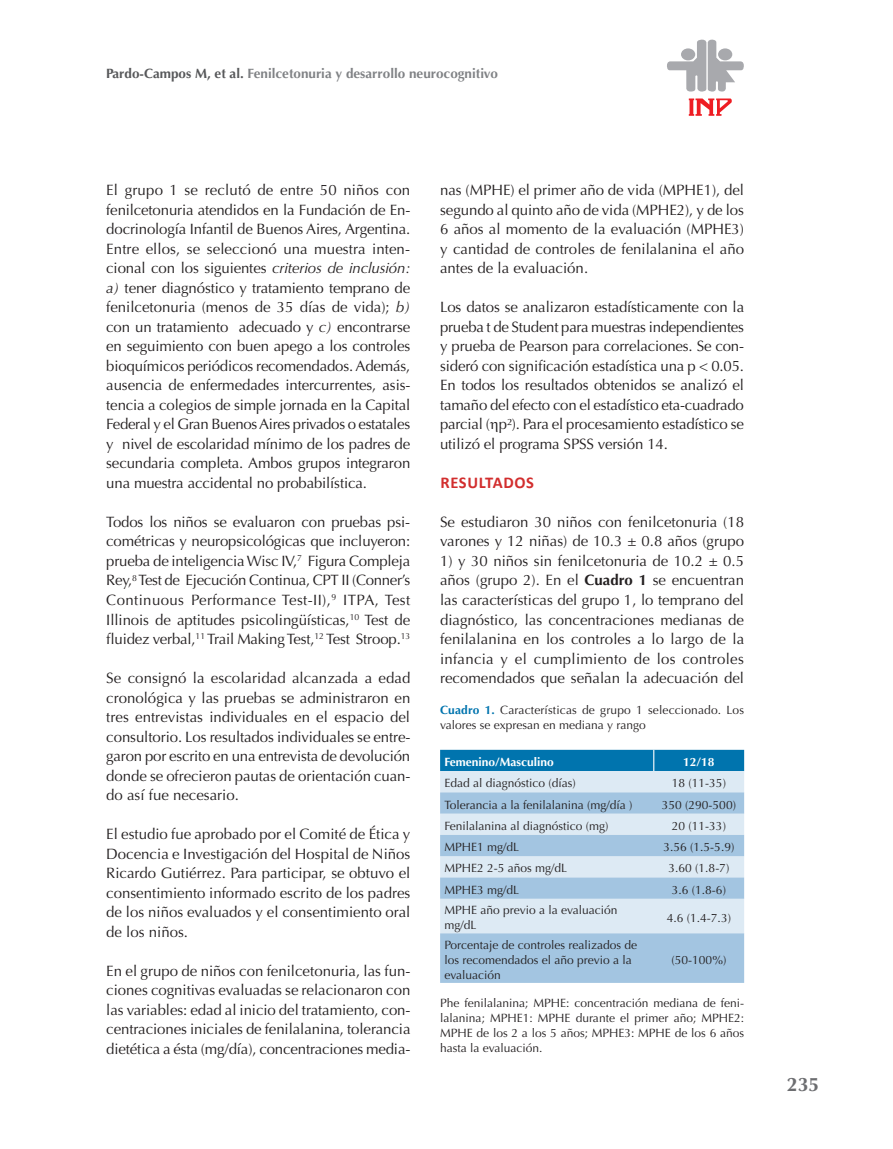
<style>
.page{position:relative;width:893px;height:1149px;background:#fff}
.page>*{position:absolute;margin:0;border:0;box-sizing:border-box;transform-origin:0 0}
.t1{font:700 19.5px "Optima";color:#6c6d70}
.t2{font:700 16.5px "Calibri";letter-spacing:.04em;color:#d22e2e}
.t3{font:15px/19.5px "Optima";letter-spacing:-.005em;color:#231f20;text-align:justify}
.t4{font:700 13.5px "Optima";color:#808285}
.t5{font:12px/15px "Optima";color:#231f20}
.t6{font:700 12px "Optima";color:#fff}
.s1{color:#57585a}
.s2{font-style:italic}
.s3{font-weight:700}
.s4{font-weight:700;color:#0074ae}
</style>
<div class="page">
<svg style="left:689px;top:98px;width:43px;height:18px"></svg>
<svg style="left:667px;top:39px;width:77px;height:53px"></svg>
<div style="left:718px;top:48px;width:14px;height:12px;background:#a8a9ad;border-radius:50%"></div>
<div style="left:440px;top:770px;width:304px;height:22px;background:#ddeaf4"></div>
<svg style="left:440px;top:792px;width:304px;height:190px;background:#bad4e8"></svg>
<div style="left:440px;top:749px;width:304px;height:21px;background:#0074ae"></div>
<p class="t4" style="left:106px;top:66px;width:393px"><span class="s1">Pardo-Campos M, et al.</span> Fenilcetonuria y desarrollo neurocognitivo</p>
<p class="t3" style="left:106px;top:180px;width:306px">El grupo 1 se reclutó de entre 50 niños con fenilcetonuria atendidos en la Fundación de En&shy;docrinología Infantil de Buenos Aires, Argentina.<br>Entre ellos, se seleccionó una muestra inten&shy;cional con los siguientes <span class="s2">criterios de inclusión: a)</span> tener diagnóstico y tratamiento temprano de fenilcetonuria (menos de 35 días de vida); <span class="s2">b) </span>con un tratamiento adecuado y <span class="s2">c)</span> encontrarse en seguimiento con buen apego a los controles bioquímicos periódicos recomendados. Además, ausencia de enfermedades intercurrentes, asis&shy;tencia a colegios de simple jornada en la Capital Federal y el Gran Buenos Aires privados o estatales y nivel de escolaridad mínimo de los padres de secundaria completa. Ambos grupos integraron una muestra accidental no probabilística.</p>
<p class="t3" style="left:106px;top:512px;width:306px">Todos los niños se evaluaron con pruebas psi&shy;cométricas y neuropsicológicas que incluyeron: prueba de inteligencia Wisc IV,<sup>7</sup> Figura Compleja Rey,<sup>8</sup> Test de Ejecución Continua, CPT II (Conner’s Continuous Performance Test-II),<sup>9</sup> ITPA, Test Illinois de aptitudes psicolingüísticas,<sup>10</sup> Test de fluidez verbal,<sup>11</sup> Trail Making Test,<sup>12</sup> Test Stroop.<sup>13</sup></p>
<p class="t3" style="left:106px;top:668px;width:306px">Se consignó la escolaridad alcanzada a edad cronológica y las pruebas se administraron en tres entrevistas individuales en el espacio del consultorio. Los resultados individuales se entre&shy;garon por escrito en una entrevista de devolución donde se ofrecieron pautas de orientación cuan&shy;do así fue necesario.</p>
<p class="t3" style="left:106px;top:824px;width:306px">El estudio fue aprobado por el Comité de Ética y Docencia e Investigación del Hospital de Niños Ricardo Gutiérrez. Para participar, se obtuvo el consentimiento informado escrito de los padres de los niños evaluados y el consentimiento oral de los niños.</p>
<p class="t3" style="left:106px;top:960px;width:306px">En el grupo de niños con fenilcetonuria, las fun&shy;ciones cognitivas evaluadas se relacionaron con las variables: edad al inicio del tratamiento, con&shy;centraciones iniciales de fenilalanina, tolerancia dietética a ésta (mg/día), concentraciones media-</p>
<p class="t3" style="left:440px;top:180px;width:306px">nas (MPHE) el primer año de vida (MPHE1), del segundo al quinto año de vida (MPHE2), y de los 6 años al momento de la evaluación (MPHE3) y cantidad de controles de fenilalanina el año antes de la evaluación.</p>
<p class="t3" style="left:440px;top:297px;width:306px">Los datos se analizaron estadísticamente con la prueba t de Student para muestras independientes y prueba de Pearson para correlaciones. Se con&shy;sideró con significación estadística una p &lt; 0.05.<br>En todos los resultados obtenidos se analizó el tamaño del efecto con el estadístico eta-cuadrado parcial ( p²). Para el procesamiento estadístico se utilizó el programa SPSS versión 14.</p>
<p class="t2" style="left:440px;top:470px;width:95px">RESULTADOS</p>
<p class="t3" style="left:440px;top:512px;width:306px">Se estudiaron 30 niños con fenilcetonuria (18 varones y 12 niñas) de 10.3 ± 0.8 años (grupo</p>
<p class="t3" style="left:440px;top:551px;width:306px">1) y 30 niños sin fenilcetonuria de 10.2 ± 0.5 años (grupo 2). En el <span class="s3">Cuadro 1</span> se encuentran las características del grupo 1, lo temprano del diagnóstico, las concentraciones medianas de fenilalanina en los controles a lo largo de la infancia y el cumplimiento de los controles recomendados que señalan la adecuación del</p>
<p class="t5" style="left:440px;top:702px;width:305px"><span class="s4">Cuadro 1.</span> Características de grupo 1 seleccionado. Los valores se expresan en mediana y rango</p>
<p class="t6" style="left:444px;top:754px;width:111px">Femenino/Masculino</p>
<p class="t6" style="left:683px;top:754px;width:33px">12/18</p>
<p class="t5" style="left:444px;top:775px;width:133px">Edad al diagnóstico (días)</p>
<p class="t5" style="left:672px;top:775px;width:56px">18 (11-35)</p>
<p class="t5" style="left:444px;top:796px;width:190px">Tolerancia a la fenilalanina (mg/día )</p>
<p class="t5" style="left:662px;top:796px;width:76px">350 (290-500)</p>
<p class="t5" style="left:444px;top:818px;width:166px">Fenilalanina al diagnóstico (mg)</p>
<p class="t5" style="left:672px;top:818px;width:56px">20 (11-33)</p>
<p class="t5" style="left:444px;top:839px;width:76px">MPHE1 mg/dL</p>
<p class="t5" style="left:664px;top:839px;width:72px">3.56 (1.5-5.9)</p>
<p class="t5" style="left:444px;top:860px;width:124px">MPHE2 2-5 años mg/dL</p>
<p class="t5" style="left:669px;top:860px;width:62px">3.60 (1.8-7)</p>
<p class="t5" style="left:444px;top:882px;width:76px">MPHE3 mg/dL</p>
<p class="t5" style="left:672px;top:882px;width:56px">3.6 (1.8-6)</p>
<p class="t5" style="left:444px;top:902px;width:175px">MPHE año previo a la evaluación mg/dL</p>
<p class="t5" style="left:667px;top:909px;width:66px">4.6 (1.4-7.3)</p>
<p class="t5" style="left:444px;top:936px;width:194px">Porcentaje de controles realizados de los recomendados el año previo a la evaluación</p>
<p class="t5" style="left:672px;top:951px;width:56px">(50-100%)</p>
<p class="t5" style="left:440px;top:995px;width:306px;text-align:justify">Phe fenilalanina; MPHE: concentración mediana de feni&shy;lalanina; MPHE1: MPHE durante el primer año; MPHE2:<br>MPHE de los 2 a los 5 años; MPHE3: MPHE de los 6 años hasta la evaluación.</p>
<h1 class="t1" style="left:787px;top:1072px;width:34px">235</h1>
</div>
